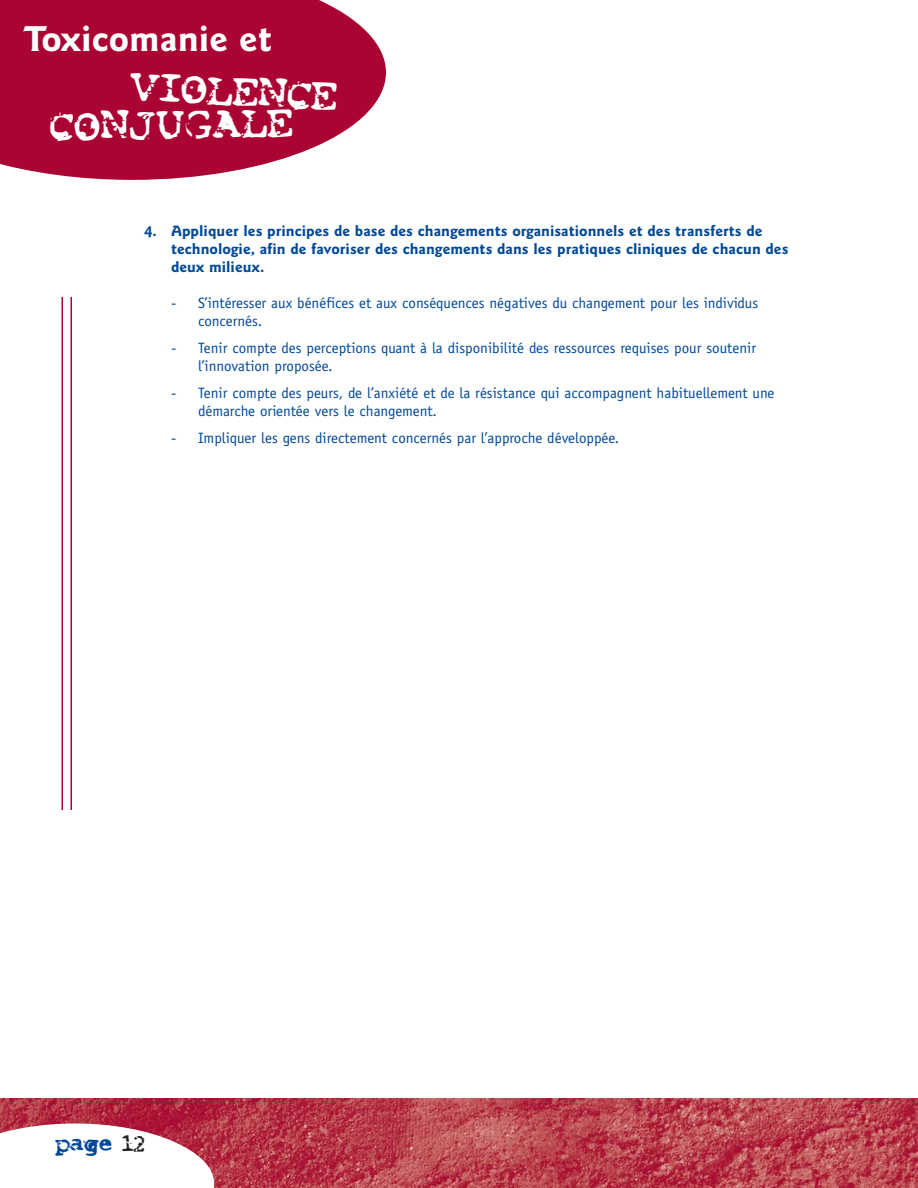
<style>
.page{position:relative;width:918px;height:1188px;background:#fff}
.page>*{position:absolute;margin:0;border:0;box-sizing:border-box;transform-origin:0 0}
.t1{font:37.5px "Smash";color:#fff}
.t2{font:700 36px "Goudy Sans IT Cby BT";color:#fff}
.t3{font:21px "Smash";color:#004896}
.t4{font:15px/18px "Officina Sans";color:#004896}
.t5{font:700 15px/18px "Goudy Sans IT Cby BT";color:#004896}
.s1{color:#231f20}
</style>
<div class="page">
<img style="left:0;top:1098px;width:918px;height:90px">
<svg style="left:0;top:1124px;width:214px;height:64px"></svg>
<hr style="left:62px;top:297px;width:1px;height:513px;background:#a90432">
<hr style="left:70px;top:297px;width:2px;height:513px;background:#a90432">
<svg style="left:0;top:0;width:386px;height:180px;background:#b32149"></svg>
<h2 class="t2" style="left:24px;top:25px;width:250px">Toxicomanie et</h2>
<h1 class="t1" style="left:132px;top:68px;width:209px;rotate:3deg">VIOLENCE</h1>
<h1 class="t1" style="left:50px;top:109px;width:245px;rotate:-1deg">CONJUGALE</h1>
<p class="t5" style="left:171px;top:223px;width:619px;text-indent:-27px">4. Appliquer les principes de base des changements organisationnels et des transferts de technologie, afin de favoriser des changements dans les pratiques cliniques de chacun des deux milieux.</p>
<p class="t4" style="left:198px;top:295px;width:562px;text-indent:-27px">- S’intéresser aux bénéfices et aux conséquences négatives du changement pour les individus concernés.</p>
<p class="t4" style="left:198px;top:340px;width:560px;text-indent:-27px">- Tenir compte des perceptions quant à la disponibilité des ressources requises pour soutenir l’innovation proposée.</p>
<p class="t4" style="left:198px;top:385px;width:578px;text-indent:-27px">- Tenir compte des peurs, de l’anxiété et de la résistance qui accompagnent habituellement une démarche orientée vers le changement.</p>
<p class="t4" style="left:171px;top:430px;width:450px">- Impliquer les gens directement concernés par l’approche développée.</p>
<h3 class="t3" style="left:56px;top:1134px;width:91px">page <span class="s1">12</span></h3>
</div>
